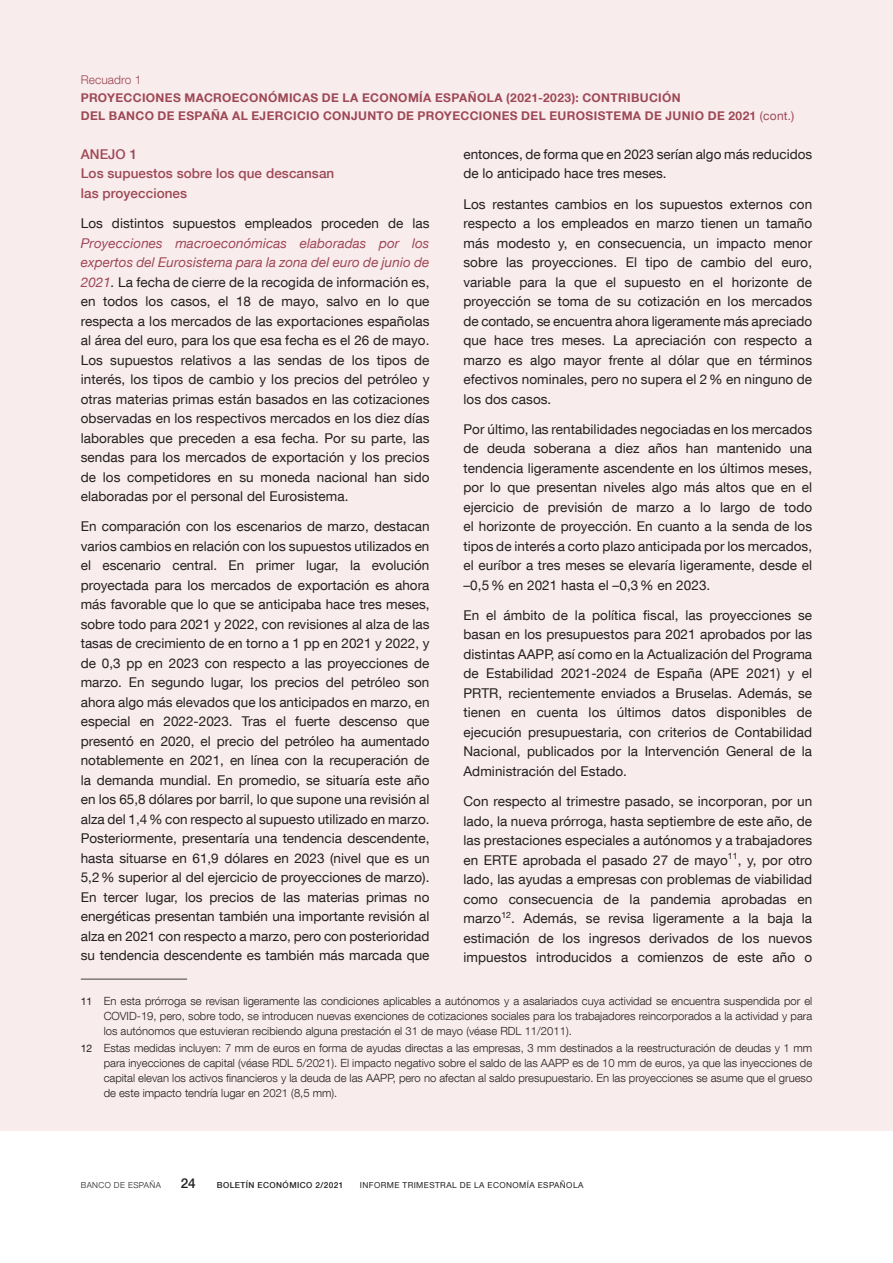
<style>
.page{position:relative;width:893px;height:1263px;background:#fff}
.page>*{position:absolute;margin:0;border:0;box-sizing:border-box;transform-origin:0 0}
.Texto_recuadro{font:13.5px/19.5px "Bd E Neue Helvetica";letter-spacing:.005em;color:#231f20;text-align:justify}
.Ladillo_recuadro_1{font:500 13.5px/19.5px "Bd E Neue Helvetica";letter-spacing:.005em;color:#9d4855}
.t1{font:500 13.5px "Bd E Neue Helvetica";color:#231f20}
.t2{font:700 12px/18px "Bd E Neue Helvetica";letter-spacing:.03em;color:#9d4855}
.t3{font:300 12px "Bd E Neue Helvetica";letter-spacing:.005em;color:#9d4855}
.Citas_recuadro{font:300 11.25px/15px "Bd E Neue Helvetica";color:#231f20;text-align:justify}
.t4{font:8.25px "Bd E Neue Helvetica";letter-spacing:.05em;color:#231f20}
.t5{font:500 8.25px "Bd E Neue Helvetica";letter-spacing:.05em;color:#231f20}
.t6{font:300 8.25px "Bd E Neue Helvetica";letter-spacing:.05em;color:#231f20}
.s1{font-weight:400}
.s2{font-style:italic;color:#9d4855}
.s3{font-style:italic}
.s4{font-weight:400;font-size:10.5px}
</style>
<div class="page">
<div style="left:0;top:0;width:893px;height:1131px;background:#f9eced"></div>
<hr style="left:81px;top:979px;width:106px;height:1px;background:#3e3e3f">
<p class="t3" style="left:81px;top:72px;width:62px">Recuadro 1</p>
<p class="t2" style="left:81px;top:88px;width:715px">PROYECCIONES MACROECONÓMICAS DE LA ECONOMÍA ESPAÑOLA (2021-2023): CONTRIBUCIÓN<br>DEL BANCO DE ESPAÑA AL EJERCICIO CONJUNTO DE PROYECCIONES DEL EUROSISTEMA DE JUNIO DE 2021 <span class="s1">(cont.)</span></p>
<h4 class="Ladillo_recuadro_1" style="left:81px;top:144px;width:58px">ANEJO 1</h4>
<h4 class="Ladillo_recuadro_1" style="left:81px;top:164px;width:255px">Los supuestos sobre los que descansan las proyecciones</h4>
<p class="Texto_recuadro" style="left:81px;top:213px;width:350px">Los distintos supuestos empleados proceden de las <span class="s2">Proyecciones macroeconómicas elaboradas por los expertos del Eurosistema para la zona del euro de junio de 2021</span><span class="s3">.</span> La fecha de cierre de la recogida de información es, en todos los casos, el 18 de mayo, salvo en lo que respecta a los mercados de las exportaciones españolas al área del euro, para los que esa fecha es el 26 de mayo.<br>Los supuestos relativos a las sendas de los tipos de interés, los tipos de cambio y los precios del petróleo y otras materias primas están basados en las cotizaciones observadas en los respectivos mercados en los diez días laborables que preceden a esa fecha. Por su parte, las sendas para los mercados de exportación y los precios de los competidores en su moneda nacional han sido elaboradas por el personal del Eurosistema.</p>
<p class="Texto_recuadro" style="left:81px;top:516px;width:350px">En comparación con los escenarios de marzo, destacan varios cambios en relación con los supuestos utilizados en el escenario central. En primer lugar, la evolución proyectada para los mercados de exportación es ahora más favorable que lo que se anticipaba hace tres meses, sobre todo para 2021 y 2022, con revisiones al alza de las tasas de crecimiento de en torno a 1 pp en 2021 y 2022, y de 0,3 pp en 2023 con respecto a las proyecciones de marzo. En segundo lugar, los precios del petróleo son ahora algo más elevados que los anticipados en marzo, en especial en 2022-2023. Tras el fuerte descenso que presentó en 2020, el precio del petróleo ha aumentado notablemente en 2021, en línea con la recuperación de la demanda mundial. En promedio, se situaría este año en los 65,8 dólares por barril, lo que supone una revisión al alza del 1,4% con respecto al supuesto utilizado en marzo.<br>Posteriormente, presentaría una tendencia descendente, hasta situarse en 61,9 dólares en 2023 (nivel que es un 5,2% superior al del ejercicio de proyecciones de marzo).<br>En tercer lugar, los precios de las materias primas no energéticas presentan también una importante revisión al alza en 2021 con respecto a marzo, pero con posterioridad su tendencia descendente es también más marcada que</p>
<p class="Texto_recuadro" style="left:463px;top:144px;width:350px">entonces, de forma que en 2023 serían algo más reducidos de lo anticipado hace tres meses.</p>
<p class="Texto_recuadro" style="left:463px;top:194px;width:350px">Los restantes cambios en los supuestos externos con respecto a los empleados en marzo tienen un tamaño más modesto y, en consecuencia, un impacto menor sobre las proyecciones. El tipo de cambio del euro, variable para la que el supuesto en el horizonte de proyección se toma de su cotización en los mercados de contado, se encuentra ahora ligeramente más apreciado que hace tres meses. La apreciación con respecto a marzo es algo mayor frente al dólar que en términos efectivos nominales, pero no supera el 2% en ninguno de los dos casos.</p>
<p class="Texto_recuadro" style="left:463px;top:419px;width:350px">Por último, las rentabilidades negociadas en los mercados de deuda soberana a diez años han mantenido una tendencia ligeramente ascendente en los últimos meses, por lo que presentan niveles algo más altos que en el ejercicio de previsión de marzo a lo largo de todo el horizonte de proyección. En cuanto a la senda de los tipos de interés a corto plazo anticipada por los mercados, el euríbor a tres meses se elevaría ligeramente, desde el –0,5% en 2021 hasta el –0,3% en 2023.</p>
<p class="Texto_recuadro" style="left:463px;top:605px;width:350px">En el ámbito de la política fiscal, las proyecciones se basan en los presupuestos para 2021 aprobados por las distintas AAPP, así como en la Actualización del Programa de Estabilidad 2021-2024 de España (APE 2021) y el PRTR, recientemente enviados a Bruselas. Además, se tienen en cuenta los últimos datos disponibles de ejecución presupuestaria, con criterios de Contabilidad Nacional, publicados por la Intervención General de la Administración del Estado.</p>
<p class="Texto_recuadro" style="left:463px;top:791px;width:350px">Con respecto al trimestre pasado, se incorporan, por un lado, la nueva prórroga, hasta septiembre de este año, de las prestaciones especiales a autónomos y a trabajadores en ERTE aprobada el pasado 27 de mayo<sup>11</sup>, y, por otro lado, las ayudas a empresas con problemas de viabilidad como consecuencia de la pandemia aprobadas en marzo<sup>12</sup>. Además, se revisa ligeramente a la baja la estimación de los ingresos derivados de los nuevos impuestos introducidos a comienzos de este año o</p>
<p class="Citas_recuadro" style="left:104px;top:993px;width:710px;text-indent:-23px"><span class="s4">11</span> En esta prórroga se revisan ligeramente las condiciones aplicables a autónomos y a asalariados cuya actividad se encuentra suspendida por el COVID-19, pero, sobre todo, se introducen nuevas exenciones de cotizaciones sociales para los trabajadores reincorporados a la actividad y para los autónomos que estuvieran recibiendo alguna prestación el 31 de mayo (véase RDL 11/2011).</p>
<p class="Citas_recuadro" style="left:104px;top:1040px;width:710px;text-indent:-23px"><span class="s4">12</span> Estas medidas incluyen: 7 mm de euros en forma de ayudas directas a las empresas, 3 mm destinados a la reestructuración de deudas y 1 mm para inyecciones de capital (véase RDL 5/2021). El impacto negativo sobre el saldo de las AAPP es de 10 mm de euros, ya que las inyecciones de capital elevan los activos financieros y la deuda de las AAPP, pero no afectan al saldo presupuestario. En las proyecciones se asume que el grueso de este impacto tendría lugar en 2021 (8,5 mm).</p>
<p class="t6" style="left:81px;top:1180px;width:82px">BANCO DE ESPAÑA</p>
<p class="t1" style="left:181px;top:1175px;width:16px">24</p>
<p class="t5" style="left:217px;top:1180px;width:128px">BOLETÍN ECONÓMICO 2/2021</p>
<p class="t4" style="left:360px;top:1180px;width:225px">INFORME TRIMESTRAL DE LA ECONOMÍA ESPAÑOLA</p>
</div>
